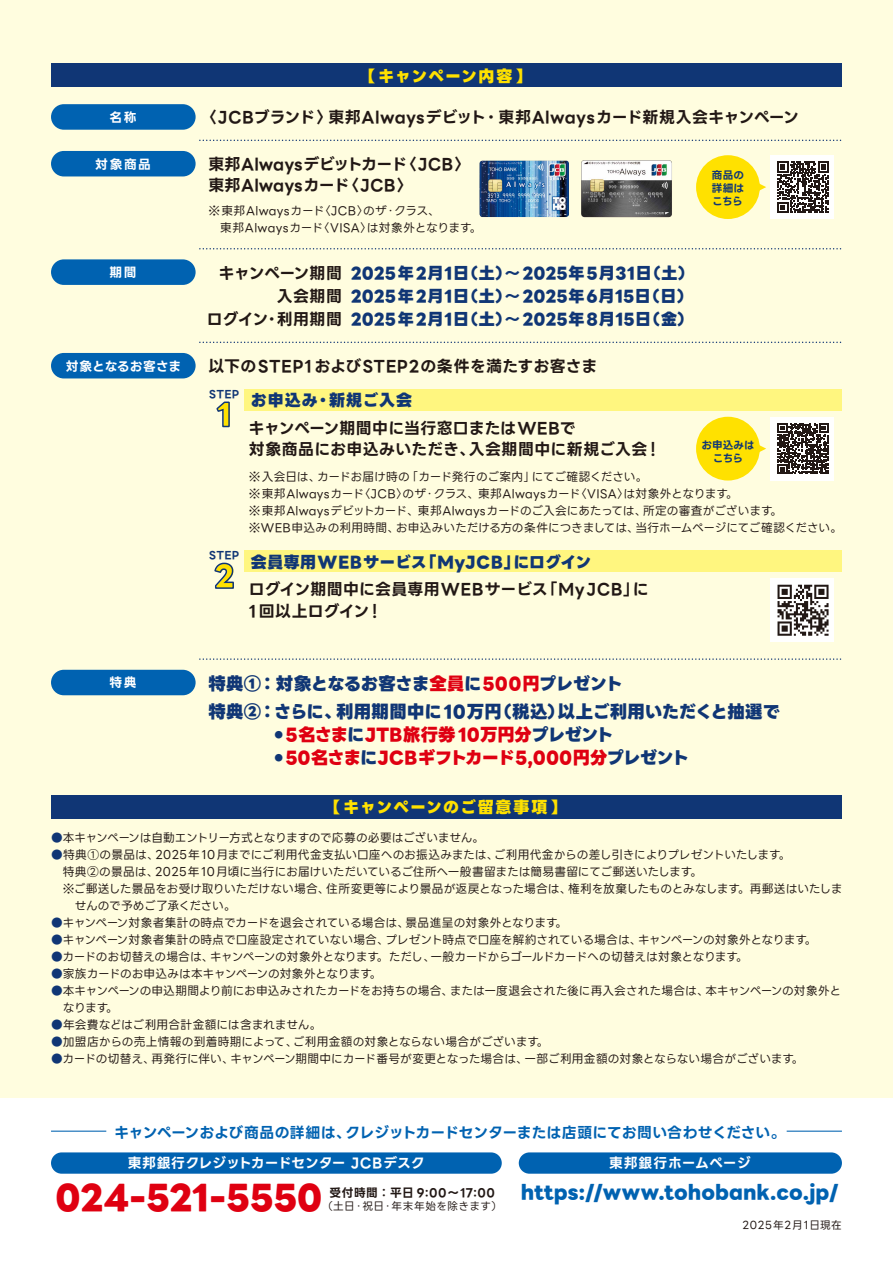
<style>
.page{position:relative;width:893px;height:1263px;background:#fff}
.page>*{position:absolute;margin:0;border:0;box-sizing:border-box;transform-origin:0 0}
.t1{font:800 34.05px "LINE Seed JP TTF";letter-spacing:-.015em;color:#df0011}
.t2{font:800 29.7px "LINE Seed JP TTF";color:#ffe100}
.t3{font:800 19.2px "LINE Seed JP TTF";color:#0062b1}
.t4{font:800 17.4px/27.6px "LINE Seed JP TTF";letter-spacing:.005em;color:#103675}
.t5{font:800 17.4px/23.4px "LINE Seed JP TTF";letter-spacing:-.02em;color:#df0011}
.t6{font:700 15.9px/21.3px "LINE Seed JP TTF";letter-spacing:.01em;color:#221815}
.t7{font:800 15.9px/23.4px "LINE Seed JP TTF";letter-spacing:.035em;color:#103675;text-align:justify}
.t8{font:700 15.9px "LINE Seed JP TTF";letter-spacing:.03em;color:#221815}
.t9{font:800 15.9px "LINE Seed JP TTF";letter-spacing:.055em;color:#ffe100}
.t10{font:700 15.9px/23.4px "LINE Seed JP TTF";letter-spacing:-.01em;color:#221815;text-align:right}
.t11{font:800 15.9px "LINE Seed JP TTF";letter-spacing:.06em;color:#103675}
.t12{font:700 14.85px "LINE Seed JP TTF";letter-spacing:-.01em;color:#0062b1}
.t13{font:700 13.8px "LINE Seed JP TTF";letter-spacing:.01em;color:#fff}
.t14{font:700 13.8px "LINE Seed JP TTF";letter-spacing:.035em;color:#fff}
.t15{font:700 12.75px "LINE Seed JP TTF";letter-spacing:.05em;color:#fff}
.t16{font:700 12.75px "LINE Seed JP TTF";color:#fff}
.t17{font:11.7px/17px "LINE Seed JP TTF";color:#221815}
.t18{font:11.7px "LINE Seed JP TTF";letter-spacing:-.03em;color:#221815}
.t19{font:11.7px/17px "LINE Seed JP TTF";letter-spacing:.03em;color:#221815}
.t20{font:700 11.7px "LINE Seed JP TTF";letter-spacing:.05em;color:#221815}
.t21{font:10.65px "LINE Seed JP TTF";letter-spacing:.04em;color:#221815}
.t22{font:700 10.65px/12.8px "LINE Seed JP TTF";letter-spacing:.02em;color:#103675;text-align:justify}
.t23{font:700 10.65px/12.8px "LINE Seed JP TTF";letter-spacing:-.01em;color:#103675;text-align:center}
.s1{font-weight:700}
.s2{color:#df0011}
.s3{color:#103675}
</style>
<div class="page">
<div style="left:0;top:0;width:893px;height:1097px;background:#fffddf"></div>
<div style="left:244px;top:389px;width:598px;height:21px;background:#fff67f"></div>
<div style="left:51px;top:1152px;width:451px;height:22px;background:#0062b1;border-radius:11px"></div>
<div style="left:51px;top:104px;width:145px;height:26px;background:#0062b1;border-radius:13px"></div>
<div style="left:519px;top:1152px;width:323px;height:22px;background:#0062b1;border-radius:11px"></div>
<div style="left:51px;top:64px;width:791px;height:23px;background:#103675"></div>
<div style="left:51px;top:795px;width:791px;height:24px;background:#103675"></div>
<div style="left:51px;top:151px;width:145px;height:25px;background:#0062b1;border-radius:13px"></div>
<div style="left:51px;top:259px;width:145px;height:26px;background:#0062b1;border-radius:13px"></div>
<div style="left:51px;top:353px;width:145px;height:25px;background:#0062b1;border-radius:13px"></div>
<div style="left:51px;top:670px;width:145px;height:25px;background:#0062b1;border-radius:13px"></div>
<div style="left:244px;top:551px;width:598px;height:21px;background:#fff67f"></div>
<svg style="left:200px;top:140px;width:642px;height:1px"></svg>
<svg style="left:200px;top:248px;width:642px;height:1px"></svg>
<svg style="left:200px;top:342px;width:642px;height:1px"></svg>
<svg style="left:200px;top:658px;width:642px;height:2px"></svg>
<svg style="left:216px;top:401px;width:14px;height:27px"></svg>
<svg style="left:214px;top:562px;width:20px;height:27px"></svg>
<img style="left:479px;top:161px;width:90px;height:56px">
<img style="left:578px;top:160px;width:96px;height:90px">
<hr style="left:51px;top:1130px;width:55px;height:2px;background:#0062b1">
<hr style="left:787px;top:1130px;width:55px;height:2px;background:#0062b1">
<div style="left:770px;top:155px;width:64px;height:64px;background:#fff"></div>
<div style="left:770px;top:417px;width:64px;height:63px;background:#fff"></div>
<div style="left:770px;top:578px;width:64px;height:64px;background:#fff"></div>
<svg style="left:777px;top:585px;width:51px;height:51px"></svg>
<svg style="left:777px;top:162px;width:51px;height:51px"></svg>
<svg style="left:777px;top:423px;width:51px;height:51px"></svg>
<div style="left:696px;top:155px;width:64px;height:64px;background:#ffe100;border-radius:50%"></div>
<svg style="left:759px;top:181px;width:7px;height:12px"></svg>
<div style="left:696px;top:417px;width:64px;height:63px;background:#ffe100;border-radius:50%"></div>
<svg style="left:759px;top:442px;width:7px;height:13px"></svg>
<h3 class="t9" style="left:359px;top:67px;width:174px">【キャンペーン内容】</h3>
<p class="t15" style="left:110px;top:110px;width:28px">名称</p>
<h3 class="t6" style="left:200px;top:107px;width:600px">〈JCBブランド〉東邦Alwaysデビット・東邦Alwaysカード新規入会キャンペーン</h3>
<p class="t15" style="left:95px;top:157px;width:57px">対象商品</p>
<h3 class="t6" style="left:208px;top:154px;width:264px">東邦Alwaysデビットカード〈JCB〉東邦Alwaysカード〈JCB〉</h3>
<p class="t22" style="left:712px;top:169px;width:34px">商品の詳細はこちら</p>
<p class="t19" style="left:208px;top:202px;width:275px">※東邦Alwaysカード〈JCB〉のザ・クラス、<br>　東邦Alwaysカード〈VISA〉は対象外となります。</p>
<p class="t15" style="left:110px;top:265px;width:29px">期間</p>
<h3 class="t10" style="left:207px;top:261px;width:137px">キャンペーン期間入会期間<br>ログイン・利用期間</h3>
<h3 class="t7" style="left:351px;top:261px;width:345px">2025年2月1日（土）<span class="s1">～</span>2025年5月31日（土）2025年2月1日（土）<span class="s1">～</span>2025年6月15日（日）2025年2月1日（土）<span class="s1">～</span>2025年8月15日（金）</h3>
<p class="t16" style="left:66px;top:359px;width:117px">対象となるお客さま</p>
<h3 class="t8" style="left:208px;top:357px;width:390px">以下のSTEP1 およびSTEP2の条件を満たすお客さま</h3>
<p class="t22" style="left:209px;top:388px;width:32px">STEP</p>
<h3 class="t11" style="left:251px;top:391px;width:163px">お申込み・新規ご入会</h3>
<h3 class="t6" style="left:249px;top:418px;width:414px">キャンペーン期間中に当行窓口またはWEBで<br>対象商品にお申込みいただき、入会期間中に新規ご入会！</h3>
<h2 class="t2" style="left:218px;top:398px;width:17px">1</h2>
<p class="t23" style="left:701px;top:439px;width:55px">お申込みはこちら</p>
<p class="t17" style="left:249px;top:468px;width:595px">※入会日は、カードお届け時の「カード発行のご案内」にてご確認ください。<br>※東邦Alwaysカード〈JCB〉のザ・クラス、東邦Alwaysカード〈VISA〉は対象外となります。<br>※東邦Alwaysデビットカード、東邦Alwaysカードのご入会にあたっては、所定の審査がございます。<br>※WEB申込みの利用時間、お申込みいただける方の条件につきましては、当行ホームページにてご確認ください。</p>
<p class="t22" style="left:209px;top:549px;width:32px">STEP</p>
<h2 class="t2" style="left:215px;top:559px;width:22px">2</h2>
<h3 class="t7" style="left:251px;top:550px;width:342px">会員専用WEBサービス「MyJCB」にログイン</h3>
<h3 class="t6" style="left:249px;top:579px;width:402px">ログイン期間中に会員専用WEBサービス「MyJCB」に<br>1 回以上ログイン！</h3>
<p class="t15" style="left:110px;top:675px;width:29px">特典</p>
<h3 class="t4" style="left:208px;top:670px;width:573px">特典①：対象となるお客さま<span class="s2">全員</span>に<span class="s2">500円</span>プレゼント<br>特典②：さらに、利用期間中に10万円（税込）以上ご利用いただくと抽選で</h3>
<h3 class="t5" style="left:208px;top:723px;width:482px"><span class="s3">　　　</span> <sup>●</sup> 5名さま<span class="s3">に</span>JTB旅行券 10万円分<span class="s3">プレゼント<br>　　　</span> <sup>●</sup> 50名さま<span class="s3">に</span>JCBギフトカード5,000円分<span class="s3">プレゼント</span></h3>
<h3 class="t9" style="left:324px;top:798px;width:244px">【キャンペーンのご留意事項】</h3>
<p class="t18" style="left:51px;top:829px;width:435px"><span class="s3">●</span>本キャンペーンは自動エントリー方式となりますので応募の必要はございません。</p>
<p class="t17" style="left:51px;top:847px;width:793px"><span class="s3">●</span>特典①の景品は、2025年10月までにご利用代金支払い口座へのお振込みまたは、ご利用代金からの差し引きによりプレゼントいたします。<br>　特典②の景品は、2025年10月頃に当行にお届けいただいているご住所へ一般書留または簡易書留にてご郵送いたします。<br>　※ご郵送した景品をお受け取りいただけない場合、住所変更等により景品が返戻となった場合は、権利を放棄したものとみなします。再郵送はいたしま　　せんので予めご了承ください。</p>
<p class="t17" style="left:51px;top:915px;width:518px"><span class="s3">●</span>キャンペーン対象者集計の時点でカードを退会されている場合は、景品進呈の対象外となります。</p>
<p class="t17" style="left:51px;top:932px;width:767px"><span class="s3">●</span>キャンペーン対象者集計の時点で口座設定されていない場合、プレゼント時点で口座を解約されている場合は、キャンペーンの対象外となります。</p>
<p class="t18" style="left:51px;top:948px;width:698px"><span class="s3">●</span>カードのお切替えの場合は、キャンペーンの対象外となります。ただし、一般カードからゴールドカードへの切替えは対象となります。</p>
<p class="t17" style="left:51px;top:966px;width:332px"><span class="s3">●</span>家族カードのお申込みは本キャンペーンの対象外となります。</p>
<p class="t17" style="left:51px;top:983px;width:792px"><span class="s3">●</span>本キャンペーンの申込期間より前にお申込みされたカードをお持ちの場合、または一度退会された後に再入会された場合は、本キャンペーンの対象外と　なります。</p>
<p class="t17" style="left:51px;top:1017px;width:272px"><span class="s3">●</span>年会費などはご利用合計金額には含まれません。</p>
<p class="t17" style="left:51px;top:1034px;width:499px"><span class="s3">●</span>加盟店からの売上情報の到着時期によって、ご利用金額の対象とならない場合がございます。</p>
<p class="t17" style="left:51px;top:1051px;width:754px"><span class="s3">●</span>カードの切替え、再発行に伴い、キャンペーン期間中にカード番号が変更となった場合は、一部ご利用金額の対象とならない場合がございます。</p>
<p class="t12" style="left:114px;top:1124px;width:673px">キャンペーンおよび商品の詳細は、クレジットカードセンターまたは店頭にてお問い合わせください。</p>
<p class="t13" style="left:128px;top:1155px;width:298px">東邦銀行クレジットカードセンター JCBデスク</p>
<p class="t14" style="left:609px;top:1155px;width:144px">東邦銀行ホームページ</p>
<h1 class="t1" style="left:55px;top:1178px;width:302px">024-521-5550　</h1>
<p class="t20" style="left:330px;top:1186px;width:167px">受付時間：平日 9:00～17:00</p>
<p class="t21" style="left:322px;top:1198px;width:182px">（土日・祝日・年末年始を除きます）</p>
<h3 class="t3" style="left:521px;top:1181px;width:319px">https://www.tohobank.co.jp/</h3>
<p class="t21" style="left:743px;top:1217px;width:101px">2025年2月1日現在</p>
</div>
